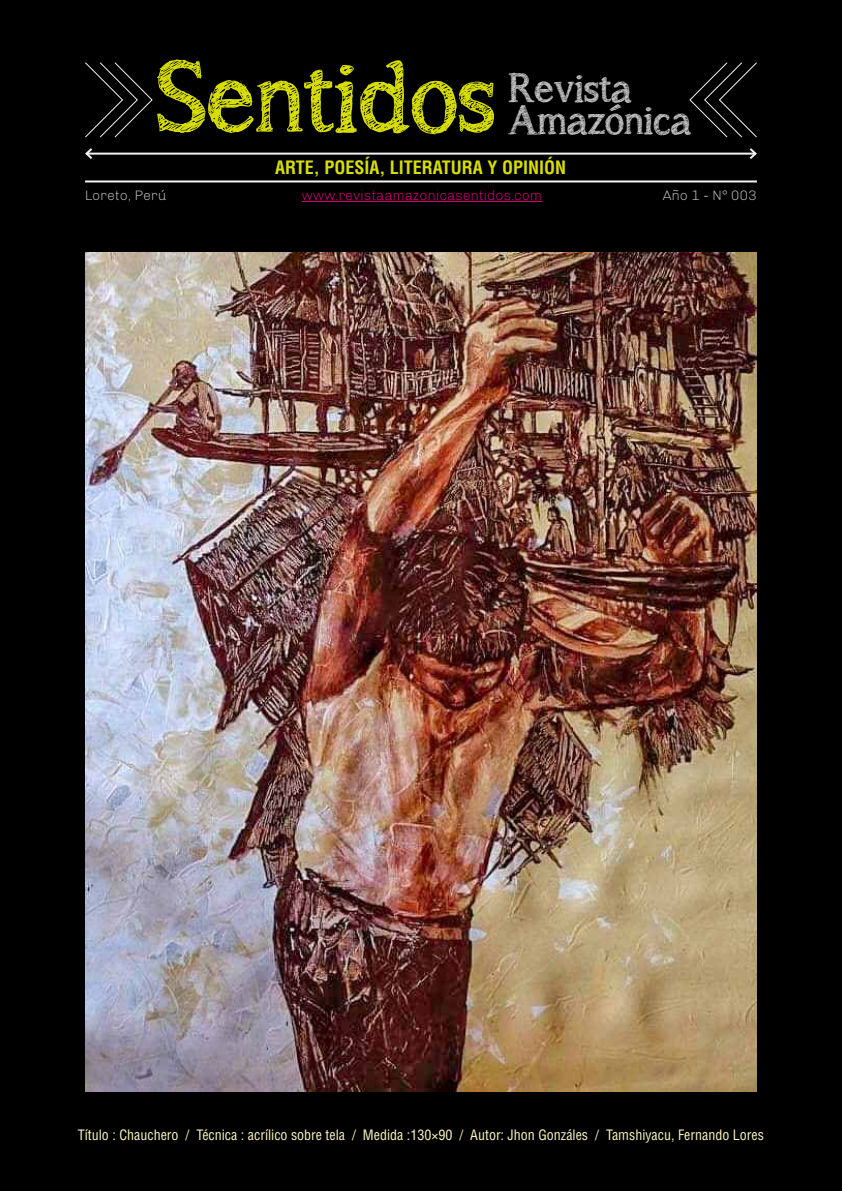
<style>
.page{position:relative;width:842px;height:1191px;background:#000}
.page>*{position:absolute;margin:0;border:0;box-sizing:border-box;transform-origin:0 0}
.t1{font:100px "asongforjennifer";color:#d8df00}
.t2{font:40px/32px "asongforjennifer";color:#c6c6c6}
.t3{font:700 condensed 18px "Helvetica LT Std";color:#d8df00}
.t4{font:condensed 14px "Helvetica LT Std";color:#fcf6bf}
.t5{font:300 14px "Chivo";color:#e6007d}
.t6{font:300 14px "Chivo";color:#c6c6c6}
</style>
<div class="page">
<img style="left:85px;top:252px;width:672px;height:839px">
<svg style="left:689px;top:62px;width:68px;height:76px"></svg>
<svg style="left:85px;top:62px;width:68px;height:76px"></svg>
<hr style="left:85px;top:180px;width:672px;height:2px;background:#f2f2f2">
<hr style="left:87px;top:153px;width:668px;height:2px;background:#f2f2f2">
<svg style="left:85px;top:148px;width:9px;height:11px"></svg>
<svg style="left:747px;top:148px;width:10px;height:11px"></svg>
<hr style="left:302px;top:201px;width:240px;height:1px;background:#e6007d">
<h1 class="t1" style="left:157px;top:37px;width:340px">Sentidos</h1>
<h2 class="t2" style="left:509px;top:72px;width:184px">Revista<br>Amazónica</h2>
<p class="t3" style="left:275px;top:156px;width:292px">ARTE, POESÍA, LITERATURA Y OPINIÓN</p>
<p class="t6" style="left:85px;top:187px;width:83px">Loreto, Perú</p>
<p class="t6" style="left:663px;top:187px;width:96px">Año 1 - N° 003</p>
<p class="t5" style="left:302px;top:187px;width:242px">www.revistaamazonicasentidos.com</p>
<p class="t4" style="left:78px;top:1125px;width:687px">Título : Chauchero / Técnica : acrílico sobre tela / Medida :130×90 / Autor: Jhon Gonzáles / Tamshiyacu, Fernando Lores</p>
</div>
